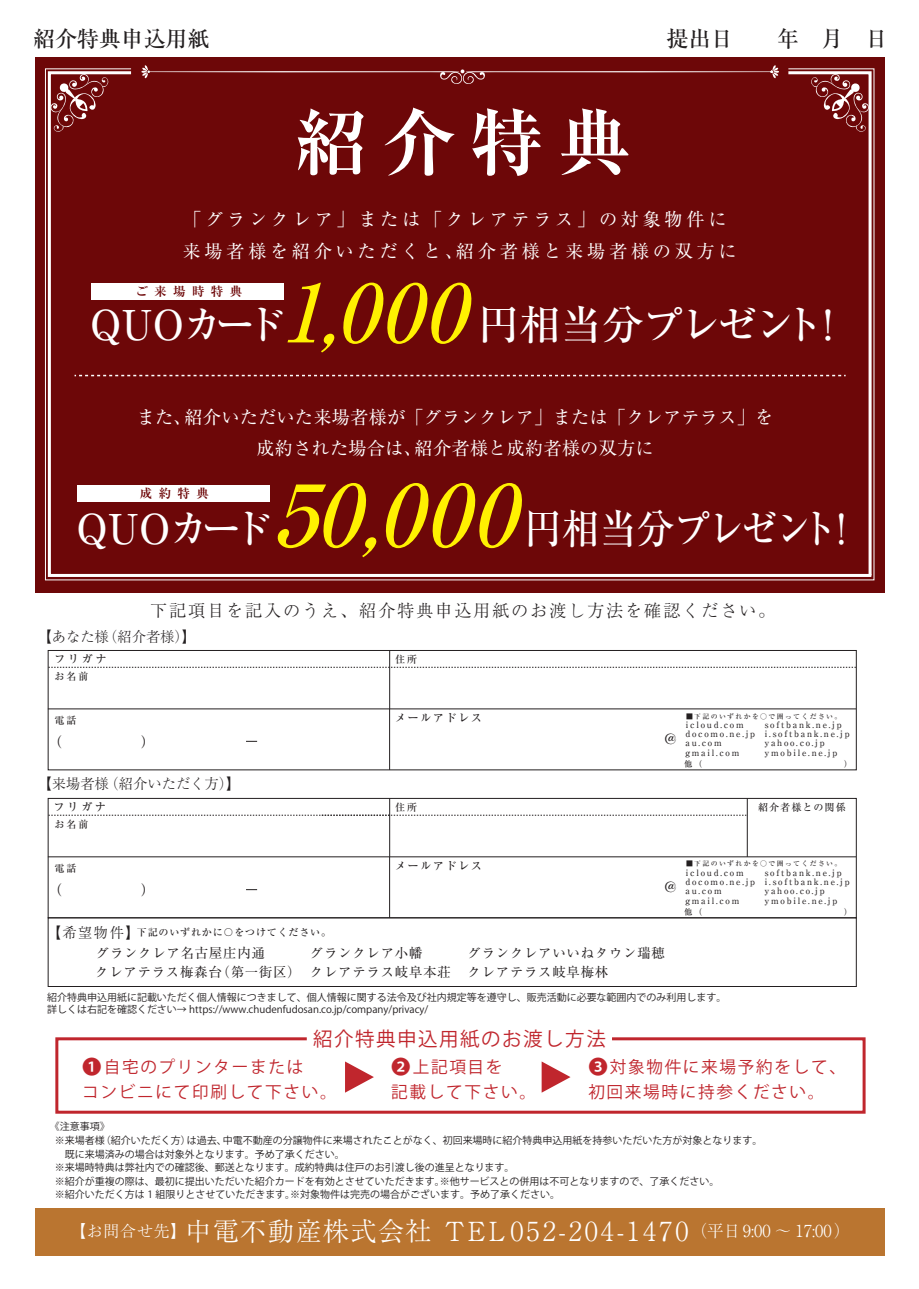
<style>
.page{position:relative;width:919px;height:1289px;background:#fff}
.page>*{position:absolute;margin:0;border:0;box-sizing:border-box;transform-origin:0 0}
.t1{font:700 73.2px "Ryumin Pro";color:#fff}
.t2{font:500 41.1px "Ryumin Pro";letter-spacing:-.05em;color:#fff}
.t3{font:300 26.25px "Ryumin Pro";letter-spacing:.05em;color:#fff}
.t4{font:300 26.25px "Ryumin Pro";letter-spacing:.115em;color:#fff}
.t5{font:500 22.05px "Ryumin Pro";color:#231f20}
.t6{font:19.5px "Koz Go Pr 6 N";letter-spacing:.075em;color:#c0262d}
.t7{font:18.15px/31.5px "Ryumin Pro";letter-spacing:.01em;color:#fff;text-align:center}
.t8{font:18.15px/31.5px "Ryumin Pro";letter-spacing:.2em;color:#fff}
.t9{font:300 17.25px "Ryumin Pro";letter-spacing:.1em;color:#231f20}
.t10{font:16.65px/24.6px "Koz Go Pr 6 N";letter-spacing:.1em;color:#c0262d}
.t11{font:300 16.5px "Ryumin Pro";color:#fff}
.t12{font:300 14.25px "Ryumin Pro";color:#231f20}
.t13{font:500 14.1px "Ryumin Pro";color:#231f20}
.t14{font:500 13.65px "Ryumin Pro";color:#231f20}
.t15{font:13.5px/19.5px "Ryumin Pro";letter-spacing:.05em;color:#231f20}
.t16{font:700 12.6px "Ryumin Pro";letter-spacing:.5em;color:#6d0708}
.t17{font:500 11.55px "Ryumin Pro";letter-spacing:.1em;color:#231f20}
.t18{font:10.05px/13.5px "Koz Go Pr 6 N";color:#231f20}
.t19{font:500 10.05px "Ryumin Pro";letter-spacing:.075em;color:#231f20}
.t20{font:500 10.05px "Ryumin Pro";letter-spacing:.1em;color:#231f20}
.t21{font:500 8.7px/9.3px "Ryumin Pro";letter-spacing:.2em;color:#231f20}
.t22{font:500 8.25px "Ryumin Pro";color:#231f20}
.t23{font:500 6.9px "Ryumin Pro";letter-spacing:.2em;color:#231f20}
.s1{font-style:italic;font-size:79.95px;color:#fff101}
.s2{font-style:italic;font-size:84.9px;color:#fff101}
.s3{font-size:19.5px}
</style>
<div class="page">
<div style="left:48px;top:650px;width:808px;height:120px;border:1px solid #231f20"></div>
<hr style="left:48px;top:708px;width:808px;height:1px;background:#231f20">
<hr style="left:389px;top:650px;width:1px;height:59px;background:#231f20">
<hr style="left:389px;top:709px;width:1px;height:60px;background:#231f20">
<svg style="left:48px;top:667px;width:808px;height:1px"></svg>
<div style="left:48px;top:798px;width:808px;height:120px;border:1px solid #231f20"></div>
<hr style="left:48px;top:856px;width:808px;height:1px;background:#231f20">
<hr style="left:389px;top:798px;width:1px;height:58px;background:#231f20">
<hr style="left:746px;top:798px;width:1px;height:58px;background:#231f20">
<hr style="left:389px;top:856px;width:1px;height:61px;background:#231f20">
<svg style="left:48px;top:814px;width:699px;height:1px"></svg>
<div style="left:35px;top:57px;width:849px;height:535px;background:#6d0708"></div>
<div style="left:35px;top:1207px;width:849px;height:48px;background:#ba7530"></div>
<svg style="left:55px;top:1037px;width:811px;height:77px"></svg>
<svg style="left:45px;top:65px;width:828px;height:516px"></svg>
<div style="left:91px;top:282px;width:192px;height:17px;background:#fff"></div>
<div style="left:77px;top:485px;width:193px;height:17px;background:#fff"></div>
<div style="left:48px;top:917px;width:808px;height:69px;border:1px solid #231f20"></div>
<h3 class="t5" style="left:33px;top:21px;width:178px">紹介特典申込用紙</h3>
<h3 class="t5" style="left:666px;top:21px;width:222px">提出日　　年　月　日</h3>
<h1 class="t1" style="left:294px;top:84px;width:338px">紹介特典</h1>
<h3 class="t8" style="left:182px;top:202px;width:555px">「グランクレア」または「クレアテラス」の対象物件に来場者様を紹介いただくと、紹介者様と来場者様の双方に</h3>
<h2 class="t2" style="left:90px;top:292px;width:759px">QUOカード<span class="s1">1,000</span>円相当分プレゼント！</h2>
<p class="t16" style="left:135px;top:281px;width:108px">ご来場時特典</p>
<h3 class="t7" style="left:137px;top:400px;width:638px">また、紹介いただいた来場者様が「グランクレア」または「クレアテラス」を成約された場合は、紹介者様と成約者様の双方に</h3>
<h2 class="t2" style="left:77px;top:496px;width:784px">QUOカード<span class="s2">50,000</span>円相当分プレゼント！</h2>
<p class="t16" style="left:140px;top:483px;width:71px">成約特典</p>
<h3 class="t9" style="left:150px;top:597px;width:626px">下記項目を記入のうえ、紹介特典申込用紙のお渡し方法を確認ください。</h3>
<h3 class="t12" style="left:37px;top:625px;width:160px">【あなた様（紹介者様）】</h3>
<p class="t17" style="left:54px;top:649px;width:54px">フリガナ</p>
<p class="t19" style="left:54px;top:668px;width:36px">お名前</p>
<p class="t19" style="left:54px;top:712px;width:24px">電話</p>
<h3 class="t14" style="left:48px;top:730px;width:15px">（</h3>
<h3 class="t14" style="left:141px;top:730px;width:15px">）</h3>
<h3 class="t12" style="left:37px;top:772px;width:204px">【来場者様（紹介いただく方）】</h3>
<p class="t19" style="left:395px;top:651px;width:24px">住所</p>
<p class="t17" style="left:395px;top:708px;width:89px">メールアドレス</p>
<h3 class="t13" style="left:664px;top:727px;width:14px">@</h3>
<p class="t23" style="left:686px;top:710px;width:157px">■下記のいずれかを○で囲ってください。</p>
<p class="t21" style="left:685px;top:719px;width:72px">icloud.com docomo.ne.jp au.com gmail.com</p>
<p class="t21" style="left:764px;top:719px;width:87px">softbank.ne.jp i.softbank.ne.jp</p>
<p class="t21" style="left:764px;top:747px;width:75px">ymobile.ne.jp</p>
<p class="t22" style="left:843px;top:757px;width:10px">）</p>
<p class="t21" style="left:764px;top:737px;width:62px">yahoo.co.jp</p>
<p class="t17" style="left:53px;top:797px;width:54px">フリガナ</p>
<p class="t20" style="left:758px;top:799px;width:89px">紹介者様との関係</p>
<p class="t19" style="left:54px;top:816px;width:36px">お名前</p>
<p class="t19" style="left:395px;top:799px;width:24px">住所</p>
<p class="t19" style="left:54px;top:860px;width:24px">電話</p>
<p class="t17" style="left:395px;top:856px;width:89px">メールアドレス</p>
<h3 class="t14" style="left:48px;top:879px;width:15px">（</h3>
<h3 class="t14" style="left:141px;top:879px;width:15px">）</h3>
<h3 class="t13" style="left:664px;top:875px;width:14px">@</h3>
<h3 class="t12" style="left:47px;top:921px;width:94px">【希望物件】</h3>
<p class="t19" style="left:137px;top:924px;width:196px">下記のいずれかに〇をつけてください。</p>
<h3 class="t15" style="left:96px;top:941px;width:171px">グランクレア名古屋庄内通</h3>
<h3 class="t15" style="left:310px;top:941px;width:114px">グランクレア小幡</h3>
<h3 class="t15" style="left:95px;top:941px;width:571px;text-indent:372px">グランクレアいいねタウン瑞穂クレアテラス梅森台（第一街区） クレアテラス岐阜本荘 クレアテラス岐阜梅林</h3>
<p class="t23" style="left:686px;top:858px;width:157px">■下記のいずれかを○で囲ってください。</p>
<p class="t21" style="left:685px;top:867px;width:72px">icloud.com docomo.ne.jp au.com gmail.com</p>
<p class="t21" style="left:764px;top:867px;width:87px">softbank.ne.jp i.softbank.ne.jp</p>
<p class="t21" style="left:764px;top:895px;width:75px">ymobile.ne.jp</p>
<p class="t22" style="left:843px;top:905px;width:10px">）</p>
<p class="t21" style="left:764px;top:885px;width:62px">yahoo.co.jp</p>
<p class="t18" style="left:47px;top:991px;width:681px;line-height:12.1px">紹介特典申込用紙に記載いただく個人情報につきまして、個人情報に関する法令及び社内規定等を遵守し、販売活動に必要な範囲内でのみ利用します。詳しくは右記を確認ください→ https://www.chudenfudosan.co.jp/company/privacy/</p>
<h3 class="t6" style="left:313px;top:1028px;width:294px">紹介特典申込用紙のお渡し方法</h3>
<h3 class="t10" style="left:82px;top:1054px;width:256px"><span class="s3">❶</span>自宅のプリンターまたは<br>コンビニにて印刷して下さい。</h3>
<h3 class="t10" style="left:588px;top:1054px;width:259px"><span class="s3">❸</span>対象物件に来場予約をして、初回来場時に持参ください。</h3>
<h3 class="t10" style="left:391px;top:1054px;width:146px"><span class="s3">❷</span>上記項目を<br>記載して下さい。</h3>
<p class="t18" style="left:55px;top:1120px;width:709px;text-indent:-5px">《注意事項》<br>※来場者様（紹介いただく方）は過去、中電不動産の分譲物件に来場されたことがなく、初回来場時に紹介特典申込用紙を持参いただいた方が対象となります。　既に来場済みの場合は対象外となります。予め了承ください。<br>※来場時特典は弊社内での確認後、郵送となります。成約特典は住戸のお引渡し後の進呈となります。<br>※紹介が重複の際は、最初に提出いただいた紹介カードを有効とさせていただきます。※他サービスとの併用は不可となりますので、了承ください。<br>※紹介いただく方は 1 組限りとさせていただきます。※対象物件は完売の場合がございます。予め了承ください。</p>
<h3 class="t4" style="left:444px;top:1210px;width:245px">TEL052-204-1470</h3>
<h3 class="t3" style="left:70px;top:1210px;width:363px"><sup>【お問合せ先】</sup>中電不動産株式会社</h3>
<h3 class="t11" style="left:690px;top:1218px;width:161px">（平日9:00 ～ 17:00 ）</h3>
</div>
